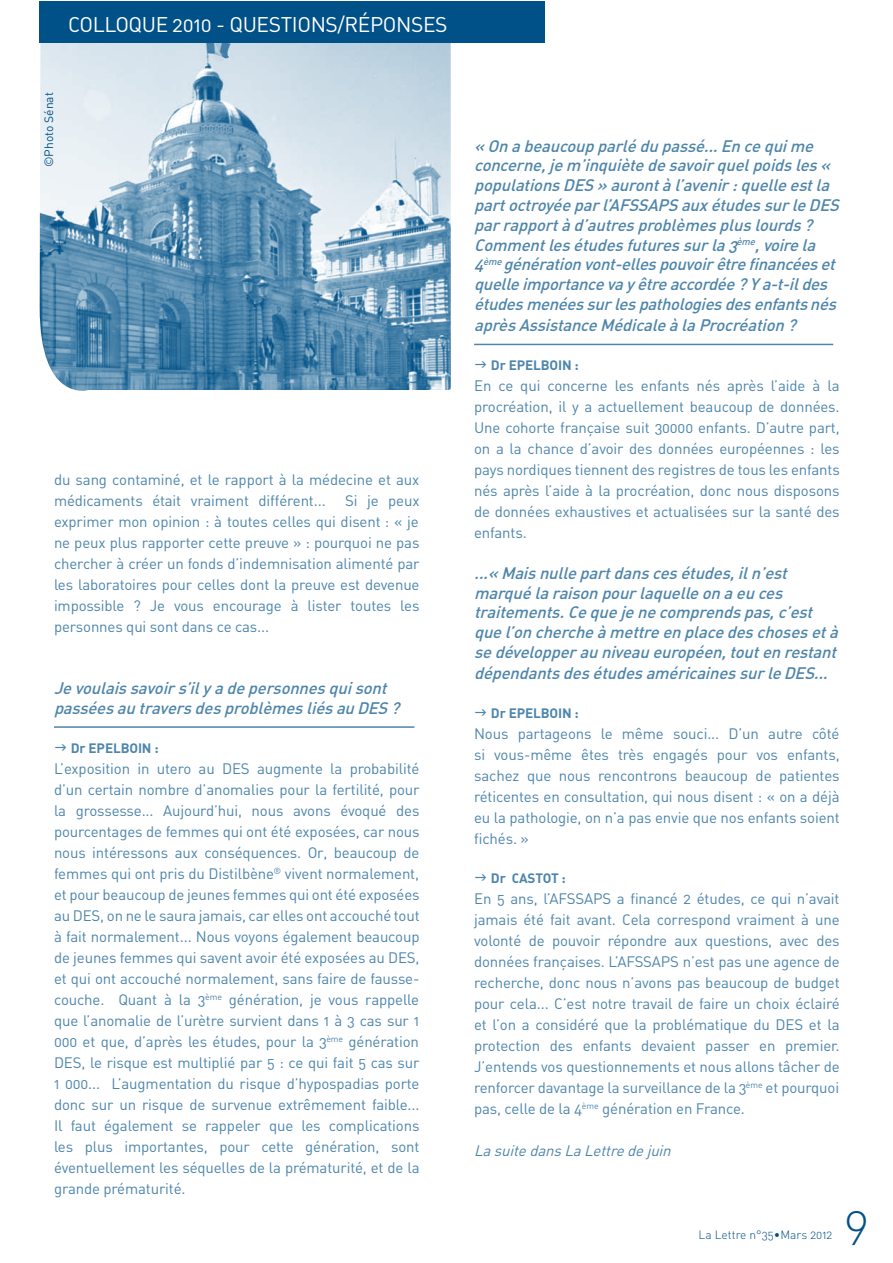
<style>
.page{position:relative;width:893px;height:1263px;background:#fff}
.page>*{position:absolute;margin:0;border:0;box-sizing:border-box;transform-origin:0 0}
.t1{font:46.5px "DIN Light Alternate";color:#005187}
.t2{font:21px "DIN Regular Alternate";letter-spacing:-.02em;color:#fff}
.t3{font:italic 16.5px/20px "DIN Medium Alternate";color:#4d85ab}
.t4{font:15px/21px "DIN Regular Alternate";letter-spacing:-.01em;color:#4d85ab;text-align:justify}
.t5{font:italic 15px "DIN Regular Alternate";color:#4d85ab}
.t6{font:13.5px "DIN Bold Alternate";letter-spacing:-.01em;color:#4d85ab}
.t7{font:12px "DIN Light Alternate";color:#005187}
.t8{font:12px "DIN Regular Alternate";color:#005187}
</style>
<div class="page">
<img style="left:40px;top:43px;width:411px;height:348px">
<div style="left:40px;top:1px;width:505px;height:42px;background:#005187"></div>
<hr style="left:54px;top:726px;width:360px;height:2px;background:#4d85ab">
<hr style="left:474px;top:344px;width:359px;height:1px;background:#4d85ab">
<h2 class="t2" style="left:68px;top:15px;width:381px">COLLOQUE 2010 - QUESTIONS/RÉPONSES</h2>
<p class="t8" style="left:43px;top:167px;width:76px;rotate:-90deg">©Photo Sénat</p>
<p class="t4" style="left:54px;top:470px;width:367px">du sang contaminé, et le rapport à la médecine et aux médicaments était vraiment différent...</p>
<p class="t4" style="left:54px;top:491px;width:367px;text-indent:291px">Si je peux exprimer mon opinion : à toutes celles qui disent : « je ne peux plus rapporter cette preuve » : pourquoi ne pas chercher à créer un fonds d’indemnisation alimenté par les laboratoires pour celles dont la preuve est devenue impossible ? Je vous encourage à lister toutes les personnes qui sont dans ce cas...</p>
<p class="t3" style="left:54px;top:679px;width:351px">Je voulais savoirs’ilya de personnes quisont passées au travers des problèmes liés au DES ?</p>
<p class="t6" style="left:71px;top:742px;width:89px">Dr EPELBOIN :</p>
<p class="t4" style="left:54px;top:759px;width:367px">L’exposition in utero au DES augmente la probabilité d’un certain nombre d’anomalies pour la fertilité, pour la grossesse... Aujourd’hui, nous avons évoqué des pourcentages de femmes qui ont été exposées, car nous nous intéressons aux conséquences. Or, beaucoup de femmes qui ont pris du Distilbène<sup>®</sup> vivent normalement, et pour beaucoup de jeunes femmes qui ont été exposées au DES, on ne le saura jamais, car elles ont accouché tout à fait normalement... Nous voyons également beaucoup de jeunes femmes qui savent avoir été exposées au DES, et qui ont accouché normalement, sans faire de fausse&shy;couche. Quant à la 3<sup>ème</sup> génération, je vous rappelle que l’anomalie de l’urètre survient dans 1 à 3 cas sur 1<br>000 et que, d’après les études, pour la 3<sup>ème</sup> génération DES, le risque est multiplié par 5 : ce qui fait 5 cas sur 1 000... L’augmentation du risque d’hypospadias porte donc sur un risque de survenue extrêmement faible...<br>Il faut également se rappeler que les complications les plus importantes, pour cette génération, sont éventuellement les séquelles de la prématurité, et de la grande prématurité.</p>
<p class="t3" style="left:474px;top:137px;width:371px">« On a beaucoup parlé du passé...En ce quime concerne,je m’inquiète de savoirquelpoids les « populations DES » aurontà l’avenir:quelle estla partoctroyée parl’AFSSAPS aux études surle DES parrapportà d’autres problèmes plus lourds?<br>Commentles études futures surla 3<sup>ème</sup>,voire la 4<sup>ème</sup> génération vont-ellespouvoirêtre financéeset quelle importance va yêtre accordée ?Y a-t-ildes étudesmenéessurlespathologiesdesenfantsnés après Assistance Médicale à la Procréation ?</p>
<p class="t6" style="left:491px;top:359px;width:89px">Dr EPELBOIN :</p>
<p class="t4" style="left:474px;top:376px;width:367px">En ce qui concerne les enfants nés après l’aide à la procréation, il y a actuellement beaucoup de données.<br>Une cohorte française suit 30000 enfants. D’autre part, on a la chance d’avoir des données européennes : les pays nordiques tiennent des registres de tous les enfants nés après l’aide à la procréation, donc nous disposons de données exhaustives et actualisées sur la santé des enfants.</p>
<p class="t3" style="left:474px;top:564px;width:369px">...« Mais nulle partdans ces études,iln’est marqué la raison pourlaquelle on a eu ces traitements.Ce que je ne comprends pas,c’est que l’on cherche à mettre en place des choses età se développerau niveau européen,touten restant dépendants des études américaines surle DES...</p>
<p class="t6" style="left:491px;top:707px;width:89px">Dr EPELBOIN :</p>
<p class="t4" style="left:474px;top:724px;width:367px">Nous partageons le même souci... D’un autre côté si vous-même êtes très engagés pour vos enfants, sachez que nous rencontrons beaucoup de patientes réticentes en consultation, qui nous disent : « on a déjà eu la pathologie, on n’a pas envie que nos enfants soient fichés. »</p>
<p class="t6" style="left:491px;top:872px;width:77px">Dr CASTOT :</p>
<p class="t4" style="left:474px;top:889px;width:367px">En 5 ans, l’AFSSAPS a financé 2 études, ce qui n’avait jamais été fait avant. Cela correspond vraiment à une volonté de pouvoir répondre aux questions, avec des données françaises. L’AFSSAPS n’est pas une agence de recherche, donc nous n’avons pas beaucoup de budget pour cela... C’est notre travail de faire un choix éclairé et l’on a considéré que la problématique du DES et la protection des enfants devaient passer en premier.<br>J’entends vos questionnements et nous allons tâcher de renforcer davantage la surveillance de la 3<sup>ème</sup> et pourquoi pas, celle de la 4<sup>ème</sup> génération en France.</p>
<p class="t5" style="left:474px;top:1144px;width:202px">La suite dansLa Lettre de juin</p>
<p class="t7" style="left:699px;top:1229px;width:135px">La Lettre n°35•Mars 2012</p>
<h1 class="t1" style="left:844px;top:1201px;width:26px">9</h1>
</div>
